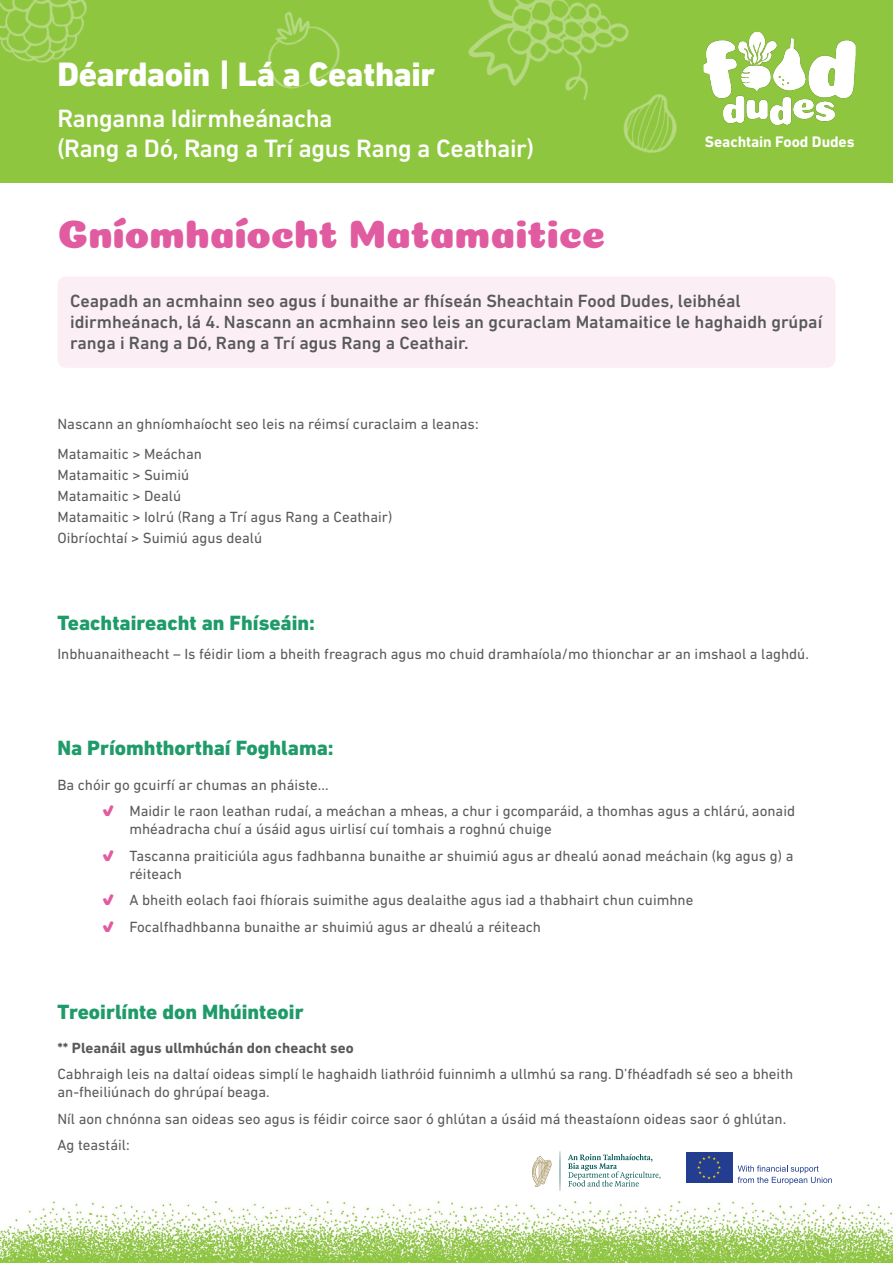
<style>
.page{position:relative;width:893px;height:1263px;background:#fff}
.page>*{position:absolute;margin:0;border:0;box-sizing:border-box;transform-origin:0 0}
.t1{font:39.75px "Coiny";letter-spacing:-.005em;color:#e15ba1}
.t2{font:800 34.5px "DIN Next LT Pro";letter-spacing:-.015em;color:#fff}
.t3{font:500 25.5px/30.6px "DIN Next LT Pro";letter-spacing:-.02em;color:#fff}
.t4{font:800 21px "DIN Next LT Pro";color:#1e9b69}
.t5{font:500 18px/21px "DIN Next LT Pro";color:#58595b}
.t6{font:700 15.6px "DIN Next LT Pro";letter-spacing:-.005em;color:#fff}
.t7{font:15px/21px "DIN Next LT Pro";color:#58595b}
.t8{font:700 15px "DIN Next LT Pro";color:#58595b}
.s1{font-family:"Coiny";color:#e15ba1}
</style>
<div class="page">
<svg style="left:738px;top:1165px;width:94px;height:19px"></svg>
<div style="left:686px;top:1152px;width:46px;height:31px;background:#233e90"></div>
<svg style="left:697px;top:1156px;width:24px;height:23px"></svg>
<svg style="left:568px;top:1154px;width:92px;height:32px"></svg>
<svg style="left:560px;top:1151px;width:1px;height:40px"></svg>
<svg style="left:532px;top:1156px;width:20px;height:31px"></svg>
<div style="left:0;top:0;width:893px;height:182px;background:#8fc640"></div>
<img style="left:0;top:1201px;width:893px;height:62px">
<div style="left:57px;top:276px;width:779px;height:92px;background:#fceef5;border-radius:9px"></div>
<img style="left:0;top:0;width:87px;height:63px">
<img style="left:268px;top:11px;width:72px;height:78px">
<img style="left:468px;top:0;width:161px;height:100px">
<img style="left:595px;top:71px;width:109px;height:112px">
<img style="left:703px;top:32px;width:153px;height:95px">
<p class="t2" style="left:57px;top:54px;width:379px">Déardaoin | Lá a Ceathair</p>
<p class="t3" style="left:57px;top:103px;width:478px">Ranganna Idirmheánacha<br>(Rang a Dó, Rang a Trí agus Rang a Ceathair)</p>
<p class="t1" style="left:57px;top:211px;width:550px">Gníomhaíocht Matamaitice</p>
<p class="t6" style="left:705px;top:133px;width:151px">Seachtain Food Dudes</p>
<p class="t5" style="left:70px;top:290px;width:754px">Ceapadh an acmhainn seo agus í bunaithe ar fhíseán Sheachtain Food Dudes, leibhéal idirmheánach, lá 4. Nascann an acmhainn seo leis an gcuraclam Matamaitice le haghaidh grúpaí ranga i Rang a Dó, Rang a Trí agus Rang a Ceathair.</p>
<p class="t7" style="left:57px;top:413px;width:423px">Nascann an ghníomhaíocht seo leis na réimsí curaclaim a leanas:</p>
<p class="t7" style="left:57px;top:443px;width:336px">Matamaitic &gt; Meáchan<br>Matamaitic &gt; Suimiú<br>Matamaitic &gt; Dealú<br>Matamaitic &gt; Iolrú (Rang a Trí agus Rang a Ceathair)<br>Oibríochtaí &gt; Suimiú agus dealú</p>
<p class="t4" style="left:57px;top:610px;width:259px">Teachtaireacht an Fhíseáin:</p>
<p class="t7" style="left:57px;top:644px;width:753px">Inbhuanaitheacht – Is féidir liom a bheith freagrach agus mo chuid dramhaíola/mo thionchar ar an imshaol a laghdú.</p>
<p class="t4" style="left:57px;top:736px;width:278px">Na Príomhthorthaí Foghlama:</p>
<p class="t7" style="left:57px;top:774px;width:273px">Ba chóir go gcuirfí ar chumas an pháiste...</p>
<p class="t7" style="left:129px;top:802px;width:667px;line-height:18px;text-indent:-27px"><span class="s1">√</span> Maidir le raon leathan rudaí, a meáchan a mheas, a chur i gcomparáid, a thomhas agus a chlárú, aonaid mhéadracha chuí a úsáid agus uirlisí cuí tomhais a roghnú chuige</p>
<p class="t7" style="left:129px;top:846px;width:666px;line-height:18px;text-indent:-27px"><span class="s1">√</span> Tascanna praiticiúla agus fadhbanna bunaithe ar shuimiú agus ar dhealú aonad meáchain (kg agus g) a réiteach</p>
<p class="t7" style="left:102px;top:889px;width:593px"><span class="s1">√</span> A bheith eolach faoi fhíorais suimithe agus dealaithe agus iad a thabhairt chun cuimhne</p>
<p class="t7" style="left:102px;top:916px;width:440px"><span class="s1">√</span> Focalfhadhbanna bunaithe ar shuimiú agus ar dhealú a réiteach</p>
<p class="t4" style="left:57px;top:999px;width:248px">Treoirlínte don Mhúinteoir</p>
<p class="t8" style="left:57px;top:1039px;width:298px">** Pleanáil agus ullmhúchán don cheacht seo</p>
<p class="t7" style="left:57px;top:1065px;width:737px;line-height:18px">Cabhraigh leis na daltaí oideas simplí le haghaidh liathróid fuinnimh a ullmhú sa rang. D’fhéadfadh sé seo a bheith an-fheiliúnach do ghrúpaí beaga.</p>
<p class="t7" style="left:57px;top:1108px;width:730px">Níl aon chnónna san oideas seo agus is féidir coirce saor ó ghlútan a úsáid má theastaíonn oideas saor ó ghlútan.</p>
<p class="t7" style="left:57px;top:1134px;width:74px">Ag teastáil:</p>
</div>
